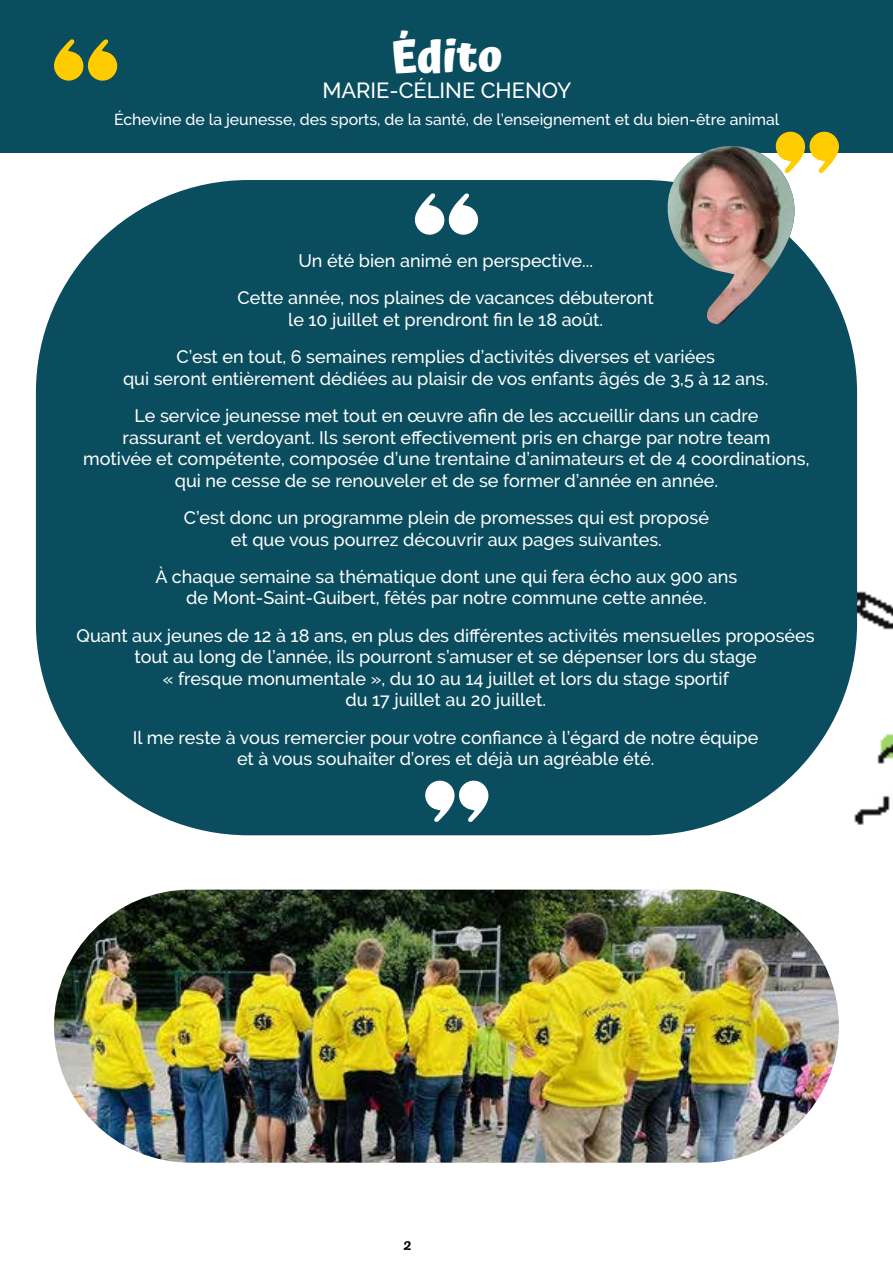
<style>
.page{position:relative;width:893px;height:1263px;background:#fff}
.page>*{position:absolute;margin:0;border:0;box-sizing:border-box;transform-origin:0 0}
.t1{font:700 44.7px "Atma";letter-spacing:-.01em;color:#fff}
.t2{font:500 21.9px "Raleway";color:#fff}
.t3{font:500 18px/21.6px "Raleway";color:#fff;text-align:center}
.t4{font:500 15.9px "Raleway";color:#fff}
.t5{font:15px "Pacifico";color:#000}
</style>
<div class="page">
<img style="left:788px;top:476px;width:105px;height:349px">
<div style="left:0;top:0;width:893px;height:152px;background:#0a4d5e"></div>
<svg style="left:54px;top:39px;width:64px;height:42px"></svg>
<div style="left:36px;top:180px;width:821px;height:655px;background:#0a4d5e;border-radius:213px"></div>
<svg style="left:665px;top:131px;width:174px;height:176px"></svg>
<img style="left:668px;top:146px;width:126px;height:179px">
<svg style="left:414px;top:193px;width:65px;height:42px"></svg>
<svg style="left:425px;top:780px;width:64px;height:42px"></svg>
<img style="left:54px;top:890px;width:785px;height:273px;border-radius:137px">
<h1 class="t1" style="left:390px;top:31px;width:114px">Édito</h1>
<p class="t2" style="left:322px;top:78px;width:251px">MARIE-CÉLINE CHENOY</p>
<p class="t4" style="left:114px;top:110px;width:667px">Échevine de la jeunesse, des sports, de la santé, de l’enseignement et du bien-être animal</p>
<p class="t3" style="left:238px;top:242px;width:418px;line-height:37.2px">Un été bien animé en perspective...<br>Cette année, nos plaines de vacances débuteront</p>
<p class="t3" style="left:176px;top:301px;width:540px;line-height:37.2px">le 10 juillet et prendront fin le 18 août.<br>C’est en tout, 6 semaines remplies d’activités diverses et variées</p>
<p class="t3" style="left:123px;top:360px;width:647px;line-height:37.2px">qui seront entièrement dédiées au plaisir de vos enfants âgés de 3,5 à 12 ans.<br>Le service jeunesse met tout en œuvre afin de les accueillir dans un cadre</p>
<p class="t3" style="left:83px;top:426px;width:728px">rassurant et verdoyant. Ils seront effectivement pris en charge par notre team<br>motivée et compétente, composée d’une trentaine d’animateurs et de 4 coordinations, qui ne cesse de se renouveler et de se former d’année en année.</p>
<p class="t3" style="left:184px;top:507px;width:526px">C’est donc un programme plein de promesses qui est proposé et que vous pourrez découvrir aux pages suivantes.</p>
<p class="t3" style="left:156px;top:566px;width:583px">À chaque semaine sa thématique dont une qui fera écho aux 900 ans de Mont-Saint-Guibert, fêtés par notre commune cette année.</p>
<p class="t3" style="left:77px;top:624px;width:740px">Quant aux jeunes de 12 à 18 ans, en plus des différentes activités mensuelles proposées tout au long de l’année, ils pourront s’amuser et se dépenser lors du stage<br>« fresque monumentale », du 10 au 14 juillet et lors du stage sportif<br>du 17 juillet au 20 juillet.</p>
<p class="t3" style="left:133px;top:726px;width:627px">Il me reste à vous remercier pour votre confiance à l’égard de notre équipe et à vous souhaiter d’ores et déjà un agréable été.</p>
<p class="t5" style="left:403px;top:1236px;width:10px">2</p>
</div>
